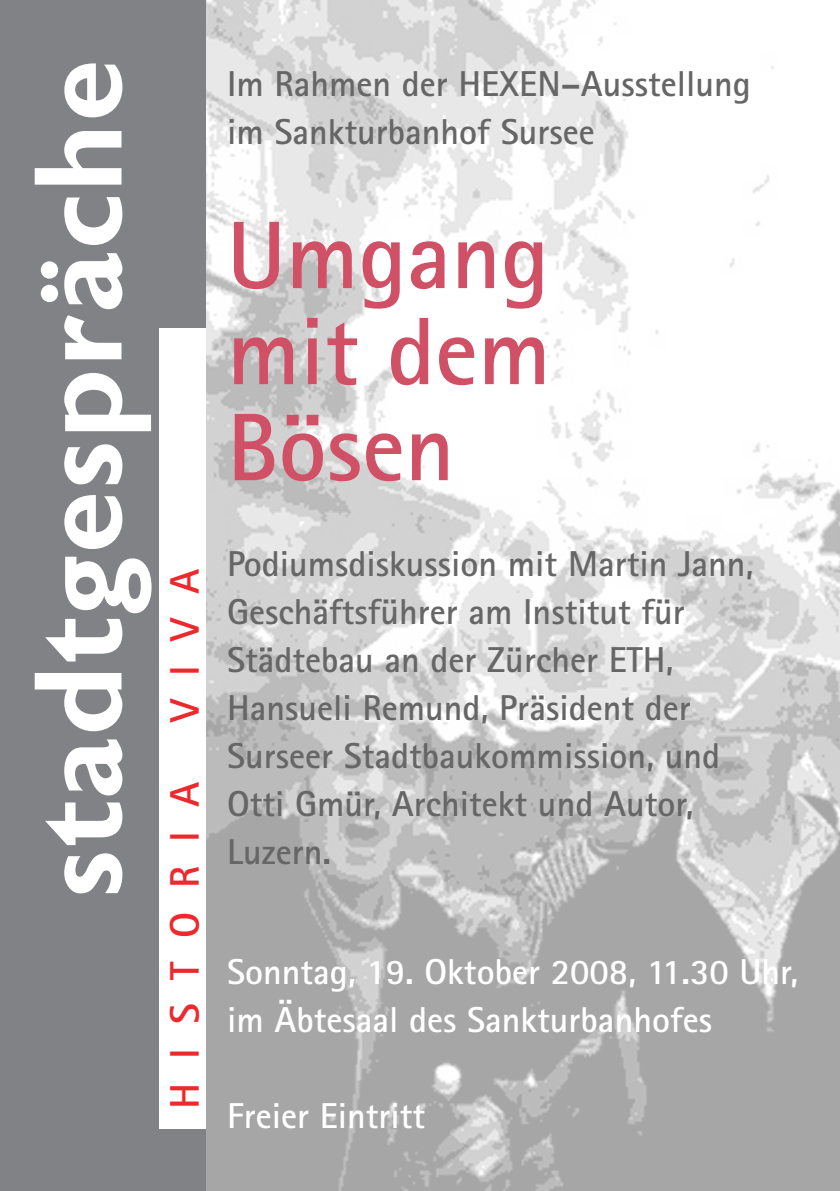
<style>
.page{position:relative;width:840px;height:1191px;background:#fff}
.page>*{position:absolute;margin:0;border:0;box-sizing:border-box;transform-origin:0 0}
.t1{font:700 130px "Chantilly";letter-spacing:.02em;color:#fff}
.t2{font:700 96px/96px "Rotis Sans Serif";color:#d05165;text-align:justify}
.t3{font:700 41.4px "Rotis Sans Serif";letter-spacing:.575em;color:#ec2a2d}
.t4{font:700 36px/48px "Rotis Sans Serif";color:#666}
.t5{font:700 36px/48px "Rotis Sans Serif";color:#fff}
</style>
<div class="page">
<img style="left:205px;top:0;width:634px;height:1191px">
<div style="left:0;top:0;width:205px;height:1191px;background:#808285"></div>
<div style="left:159px;top:328px;width:46px;height:801px;background:#fff"></div>
<p class="t1" style="left:5px;top:897px;width:839px;rotate:-90deg">stadtgespräche</p>
<p class="t3" style="left:158px;top:722px;width:155px;rotate:-90deg">VIVA</p>
<p class="t3" style="left:158px;top:1108px;width:328px;rotate:-90deg">HISTORIA</p>
<p class="t4" style="left:227px;top:59px;width:525px">Im Rahmen der HEXEN–Ausstellung im Sankturbanhof Sursee</p>
<p class="t2" style="left:227px;top:206px;width:325px">Umgang mit dem Bösen</p>
<p class="t4" style="left:227px;top:539px;width:527px">Podiumsdiskussion mit Martin Jann,<br>Geschäftsführer am Institut für<br>Städtebau an der Zürcher ETH,<br>Hansueli Remund, Präsident der<br>Surseer Stadtbaukommission, und<br>Otti Gmür, Architekt und Autor,<br>Luzern.</p>
<p class="t5" style="left:227px;top:947px;width:572px">Sonntag, 19. Oktober 2008, 11.30 Uhr, im Äbtesaal des Sankturbanhofes</p>
<p class="t5" style="left:227px;top:1091px;width:199px">Freier Eintritt</p>
</div>
